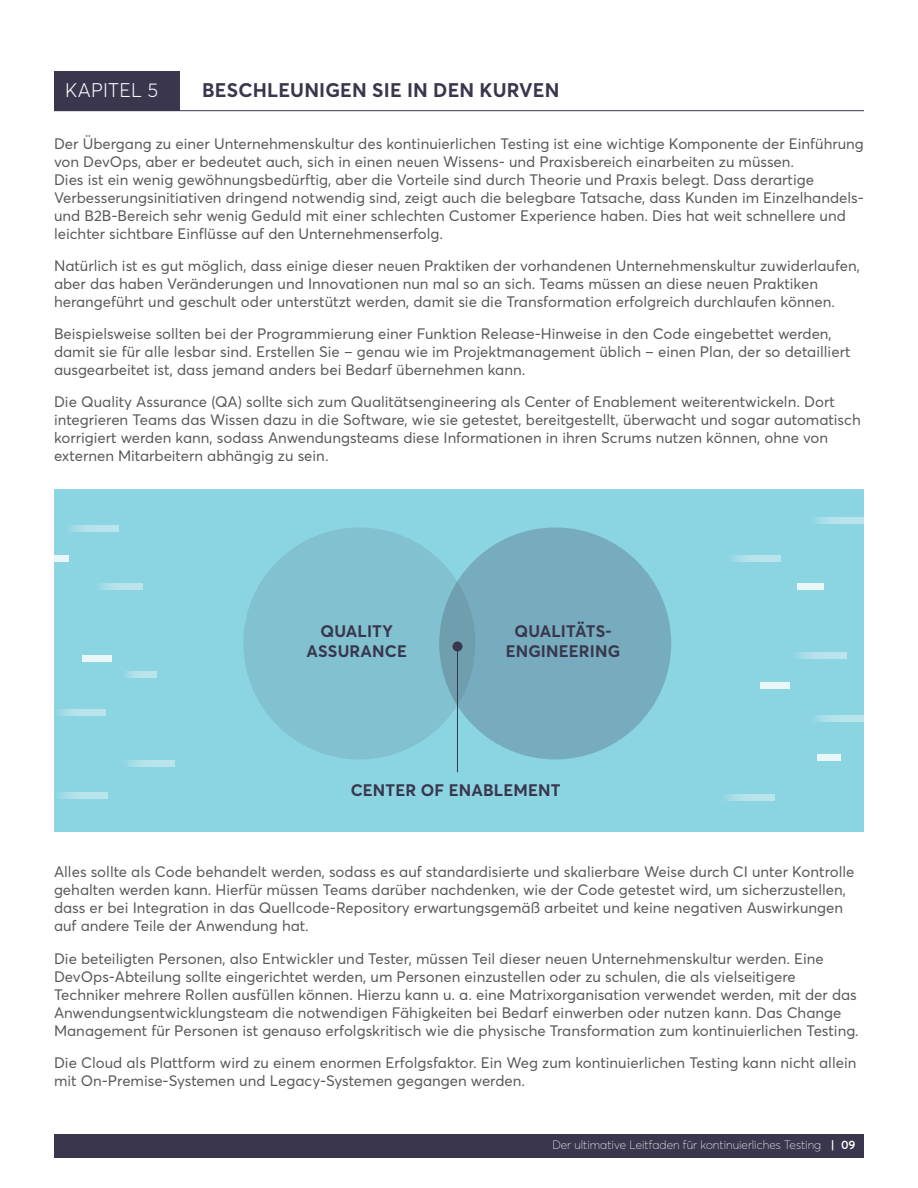
<style>
.page{position:relative;width:918px;height:1188px;background:#fff}
.page>*{position:absolute;margin:0;border:0;box-sizing:border-box;transform-origin:0 0}
.t1{font:700 19.5px "Averta";letter-spacing:.01em;color:#39364d}
.t2{font:300 19.5px "Averta";letter-spacing:.01em;color:#fff}
.t3{font:700 16.5px/19.5px "Averta";letter-spacing:.01em;color:#39364d;text-align:center}
.t4{font:15px/18px "Averta";color:#59595c}
.t5{font:100 12px "Averta";color:#fff}
.s1{font-weight:600}
</style>
<div class="page">
<div style="left:54px;top:489px;width:810px;height:343px;background:#8bd4e2"></div>
<div style="left:243px;top:527px;width:232px;height:232px;background:#81c1d0;border-radius:50%"></div>
<div style="left:439px;top:527px;width:232px;height:232px;background:linear-gradient(to right,#73a6b7,#77afc0);border-radius:50%"></div>
<div style="left:54px;top:71px;width:125px;height:40px;background:#39364d"></div>
<hr style="left:54px;top:110px;width:810px;height:1px;background:#39364d">
<div style="left:452px;top:641px;width:10px;height:10px;background:#39364d;border-radius:50%"></div>
<svg style="left:815px;top:517px;width:49px;height:6px"></svg>
<svg style="left:70px;top:525px;width:48px;height:6px"></svg>
<svg style="left:815px;top:716px;width:49px;height:6px"></svg>
<svg style="left:58px;top:710px;width:47px;height:6px"></svg>
<svg style="left:732px;top:556px;width:49px;height:6px"></svg>
<div style="left:54px;top:556px;width:14px;height:6px;background:#eaf7f9"></div>
<svg style="left:797px;top:653px;width:49px;height:6px"></svg>
<svg style="left:126px;top:672px;width:30px;height:6px"></svg>
<div style="left:797px;top:583px;width:26px;height:6px;background:#eaf7f9"></div>
<svg style="left:100px;top:583px;width:43px;height:6px"></svg>
<div style="left:761px;top:683px;width:29px;height:6px;background:#eaf7f9"></div>
<div style="left:82px;top:655px;width:29px;height:6px;background:#eaf7f9"></div>
<svg style="left:726px;top:795px;width:49px;height:6px"></svg>
<div style="left:818px;top:754px;width:23px;height:6px;background:#eaf7f9"></div>
<svg style="left:126px;top:760px;width:49px;height:6px"></svg>
<svg style="left:58px;top:793px;width:49px;height:6px"></svg>
<hr style="left:457px;top:647px;width:1px;height:125px;background:#39364d">
<div style="left:54px;top:1134px;width:810px;height:23px;background:#39364d"></div>
<h1 class="t2" style="left:65px;top:79px;width:94px">KAPITEL 5</h1>
<h1 class="t1" style="left:202px;top:78px;width:359px">BESCHLEUNIGEN SIE IN DEN KURVEN</h1>
<p class="t4" style="left:54px;top:134px;width:812px">Der Übergang zu einer Unternehmenskultur des kontinuierlichen Testing ist eine wichtige Komponente der Einführung von DevOps, aber er bedeutet auch, sich in einen neuen Wissens- und Praxisbereich einarbeiten zu müssen.<br>Dies ist ein wenig gewöhnungsbedürftig, aber die Vorteile sind durch Theorie und Praxis belegt. Dass derartige Verbesserungsinitiativen dringend notwendig sind, zeigt auch die belegbare Tatsache, dass Kunden im Einzelhandels&shy;und B2B-Bereich sehr wenig Geduld mit einer schlechten Customer Experience haben. Dies hat weit schnellere und leichter sichtbare Einflüsse auf den Unternehmenserfolg.</p>
<p class="t4" style="left:54px;top:256px;width:808px">Natürlich ist es gut möglich, dass einige dieser neuen Praktiken der vorhandenen Unternehmenskultur zuwiderlaufen, aber das haben Veränderungen und Innovationen nun mal so an sich. Teams müssen an diese neuen Praktiken herangeführt und geschult oder unterstützt werden, damit sie die Transformation erfolgreich durchlaufen können.</p>
<p class="t4" style="left:54px;top:325px;width:798px">Beispielsweise sollten bei der Programmierung einer Funktion Release-Hinweise in den Code eingebettet werden, damit sie für alle lesbar sind. Erstellen Sie – genau wie im Projektmanagement üblich – einen Plan, der so detailliert ausgearbeitet ist, dass jemand anders bei Bedarf übernehmen kann.</p>
<p class="t4" style="left:54px;top:393px;width:808px">Die Quality Assurance (QA) sollte sich zum Qualitätsengineering als Center of Enablement weiterentwickeln. Dort integrieren Teams das Wissen dazu in die Software, wie sie getestet, bereitgestellt, überwacht und sogar automatisch korrigiert werden kann, sodass Anwendungsteams diese Informationen in ihren Scrums nutzen können, ohne von externen Mitarbeitern abhängig zu sein.</p>
<p class="t3" style="left:306px;top:621px;width:102px">QUALITY<br>ASSURANCE</p>
<p class="t3" style="left:506px;top:621px;width:116px">QUALITÄTS-<br>ENGINEERING</p>
<p class="t3" style="left:351px;top:781px;width:211px">CENTER OF ENABLEMENT</p>
<p class="t4" style="left:54px;top:863px;width:802px">Alles sollte als Code behandelt werden, sodass es auf standardisierte und skalierbare Weise durch CI unter Kontrolle gehalten werden kann. Hierfür müssen Teams darüber nachdenken, wie der Code getestet wird, um sicherzustellen, dass er bei Integration in das Quellcode-Repository erwartungsgemäß arbeitet und keine negativen Auswirkungen auf andere Teile der Anwendung hat.</p>
<p class="t4" style="left:54px;top:949px;width:806px">Die beteiligten Personen, also Entwickler und Tester, müssen Teil dieser neuen Unternehmenskultur werden. Eine DevOps-Abteilung sollte eingerichtet werden, um Personen einzustellen oder zu schulen, die als vielseitigere Techniker mehrere Rollen ausfüllen können. Hierzu kann u. a. eine Matrixorganisation verwendet werden, mit der das Anwendungsentwicklungsteam die notwendigen Fähigkeiten bei Bedarf einwerben oder nutzen kann. Das Change Management für Personen ist genauso erfolgskritisch wie die physische Transformation zum kontinuierlichen Testing.</p>
<p class="t4" style="left:54px;top:1053px;width:804px">Die Cloud als Plattform wird zu einem enormen Erfolgsfaktor. Ein Weg zum kontinuierlichen Testing kann nicht allein mit On-Premise-Systemen und Legacy-Systemen gegangen werden.</p>
<p class="t5" style="left:552px;top:1138px;width:305px">Der ultimative Leitfaden für kontinuierliches Testing <span class="s1">| 09</span></p>
</div>
